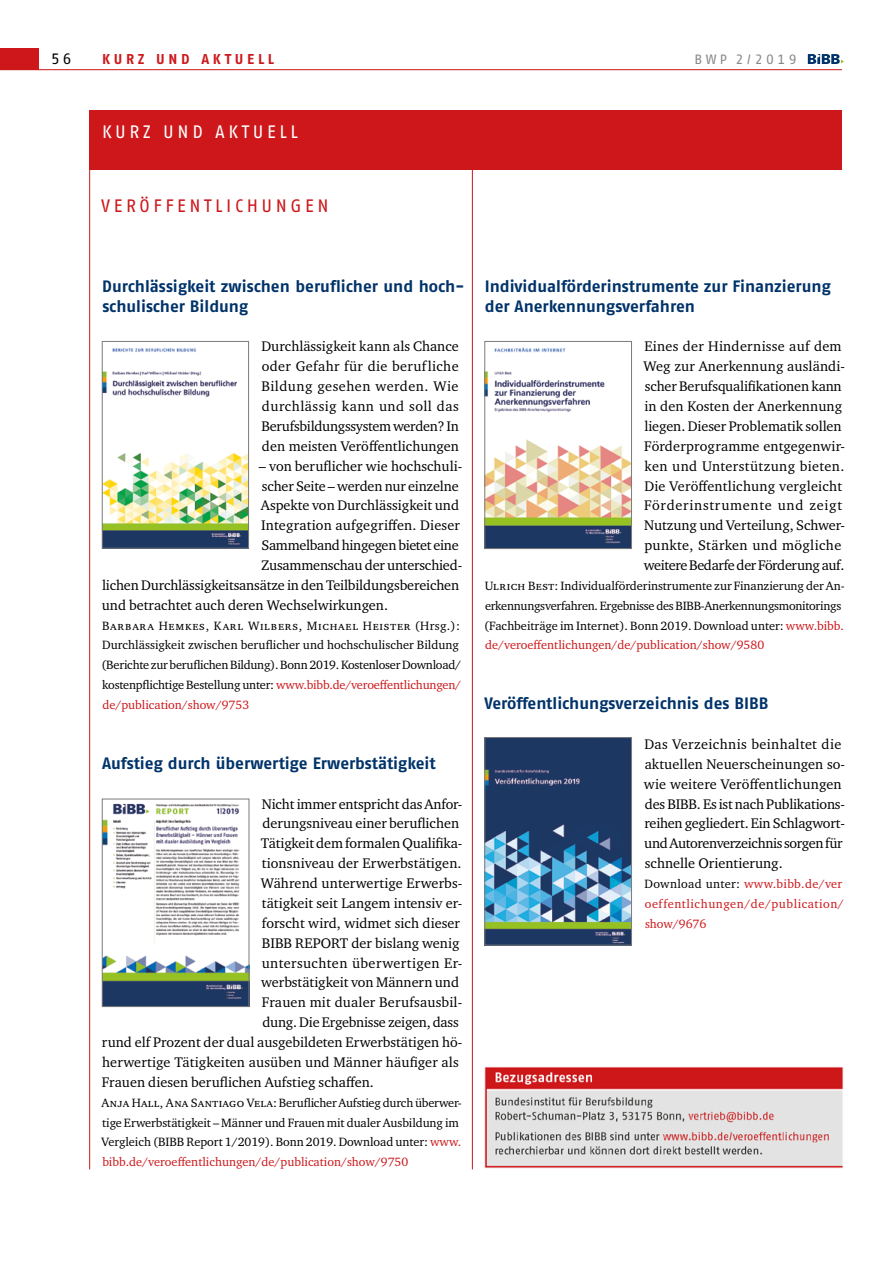
<style>
.page{position:relative;width:893px;height:1263px;background:#fff}
.page>*{position:absolute;margin:0;border:0;box-sizing:border-box;transform-origin:0 0}
.t1{font:18px "Fago No Regular Tf";letter-spacing:.2em;color:#cd171a}
.t2{font:18px "Fago No Regular Tf";letter-spacing:.2em;color:#fff}
.t3{font:700 16.5px/20px "Fago No";color:#00336a}
.t4{font:15px "Fago No Regular Tf";color:#000}
.t5{font:14.25px/20px "Charter ITC Pro";color:#000}
.t6{font:14.25px "Charter ITC Pro";letter-spacing:.025em;color:#000}
.t7{font:700 14.25px "Fago No";letter-spacing:.26em;color:#cd171a}
.t8{font:13.5px "Fago No Regular Tf";letter-spacing:.26em;color:#878787}
.t9{font:12.3px/19.8px "Charter ITC Pro";color:#000}
.t10{font:12.3px/19.8px "Charter ITC Pro";letter-spacing:.04em;color:#cd171a}
.s1{color:#cd171a}
.s2{color:#000}
</style>
<div class="page">
<hr style="left:0;top:69px;width:842px;height:1px;background:#cd171a">
<hr style="left:89px;top:154px;width:1px;height:1015px;background:#cd171a">
<hr style="left:472px;top:154px;width:1px;height:1015px;background:#cd171a">
<div style="left:0;top:48px;width:38px;height:22px;background:#cd171a"></div>
<svg style="left:808px;top:54px;width:36px;height:10px"></svg>
<div style="left:89px;top:111px;width:753px;height:59px;background:#cd171a"></div>
<img style="left:104px;top:348px;width:143px;height:198px">
<div style="left:102px;top:341px;width:147px;height:207px;border:1px solid #7c7b7b"></div>
<img style="left:104px;top:803px;width:143px;height:202px">
<div style="left:102px;top:799px;width:147px;height:208px;border:1px solid #7c7b7b"></div>
<img style="left:487px;top:347px;width:143px;height:200px">
<div style="left:485px;top:341px;width:147px;height:208px;border:1px solid #7c7b7b"></div>
<img style="left:487px;top:739px;width:143px;height:204px">
<div style="left:485px;top:737px;width:147px;height:208px;border:1px solid #7c7b7b"></div>
<img style="left:484px;top:1067px;width:360px;height:102px">
<p class="t4" style="left:51px;top:50px;width:22px">56</p>
<p class="t7" style="left:102px;top:50px;width:174px">KURZ UND AKTUELL</p>
<p class="t8" style="left:694px;top:51px;width:104px">BWP 2/2019</p>
<p class="t2" style="left:102px;top:121px;width:197px">KURZ UND AKTUELL</p>
<h1 class="t1" style="left:101px;top:196px;width:229px">VERÖFFENTLICHUNGEN</h1>
<p class="t3" style="left:102px;top:276px;width:364px">Durchlässigkeit zwischen beruflicher und hoch&shy;schulischer Bildung</p>
<p class="t5" style="left:261px;top:336px;width:199px;text-align:justify">Durchlässigkeit kann als Chance oder Gefahr für die berufliche Bildung gesehen werden. Wie durchlässig kann und soll das Berufsbildungssystem werden? In den meisten Veröffentlichungen</p>
<p class="t5" style="left:259px;top:455px;width:204px">– von beruflicher wie hochschuli&shy;scher Seite – werden nur einzelne Aspekte von Durchlässigkeit und Integration aufgegriffen. Dieser Sammelband hingegen bietet eine Zusammenschau der unterschied-</p>
<p class="t5" style="left:102px;top:575px;width:359px">lichen Durchlässigkeitsansätze in den Teilbildungsbereichen und betrachtet auch deren Wechselwirkungen.</p>
<p class="t9" style="left:101px;top:615px;width:361px">Barbara Hemkes, Karl Wilbers, Michael Heister (Hrsg.):<br>Durchlässigkeit zwischen beruflicher und hochschulischer Bildung (Berichte zur beruflichen Bildung). Bonn 2019. Kostenloser Download/ kostenpflichtige Bestellung unter: <span class="s1">www.bibb.de/veroeffentlichungen/ de/publication/show/9753</span></p>
<p class="t3" style="left:102px;top:753px;width:335px">Aufstieg durch überwertige Erwerbstätigkeit</p>
<p class="t5" style="left:262px;top:793px;width:201px">Nicht immer entspricht das Anfor-</p>
<p class="t5" style="left:262px;top:813px;width:198px">derungsniveau einer beruflichen</p>
<p class="t5" style="left:261px;top:833px;width:202px">Tätigkeit dem formalen Qualifika-</p>
<p class="t5" style="left:262px;top:853px;width:201px">tionsniveau der Erwerbstätigen.</p>
<p class="t5" style="left:261px;top:873px;width:202px">Während unterwertige Erwerbs-</p>
<p class="t5" style="left:262px;top:893px;width:201px">tätigkeit seit Langem intensiv er-</p>
<p class="t5" style="left:262px;top:913px;width:200px">forscht wird, widmet sich dieser</p>
<p class="t5" style="left:262px;top:932px;width:199px">BIBB REPORT der bislang wenig</p>
<p class="t6" style="left:262px;top:954px;width:201px">untersuchten überwertigen Er-</p>
<p class="t5" style="left:261px;top:972px;width:199px">werbstätigkeit von Männern und</p>
<p class="t5" style="left:262px;top:992px;width:201px">Frauen mit dualer Berufsausbil-</p>
<p class="t5" style="left:262px;top:1012px;width:198px">dung. Die Ergebnisse zeigen, dass</p>
<p class="t5" style="left:102px;top:1032px;width:361px">rund elf Prozent der dual ausgebildeten Erwerbstätigen hö-</p>
<p class="t5" style="left:102px;top:1052px;width:358px">herwertige Tätigkeiten ausüben und Männer häufiger als</p>
<p class="t5" style="left:102px;top:1072px;width:273px">Frauen diesen beruflichen Aufstieg schaffen.</p>
<p class="t9" style="left:101px;top:1092px;width:361px">Anja Hall, Ana Santiago Vela: Beruflicher Aufstieg durch überwer&shy;tige Erwerbstätigkeit – Männer und Frauen mit dualer Ausbildung im Vergleich (BIBB Report 1/2019). Bonn 2019. Download unter: <span class="s1">www. bibb.de/veroeffentlichungen/de/publication/show/9750</span></p>
<p class="t3" style="left:485px;top:276px;width:348px">Individualförderinstrumente zur Finanzierung der Anerkennungsverfahren</p>
<p class="t5" style="left:643px;top:336px;width:203px">Eines der Hindernisse auf dem<br>Weg zur Anerkennung ausländi&shy;scher Berufsqualifikationen kann in den Kosten der Anerkennung liegen. Dieser Problematik sollen<br>Förderprogramme entgegenwir&shy;ken und Unterstützung bieten.<br>Die Veröffentlichung vergleicht<br>Förderinstrumente und zeigt<br>Nutzung und Verteilung, Schwer&shy;punkte, Stärken und mögliche weitere Bedarfe der Förderung auf.</p>
<p class="t9" style="left:484px;top:575px;width:361px">Ulrich Best: Individualförderinstrumente zur Finanzierung der An&shy;erkennungsverfahren. Ergebnisse des BIBB-Anerkennungsmonitorings (Fachbeiträge im Internet). Bonn 2019. Download unter: <span class="s1">www.bibb. de/veroeffentlichungen/de/publication/show/9580</span></p>
<p class="t3" style="left:484px;top:693px;width:286px">Veröffentlichungsverzeichnis des BIBB</p>
<p class="t5" style="left:644px;top:734px;width:203px">Das Verzeichnis beinhaltet die aktuellen Neuerscheinungen so&shy;wie weitere Veröffentlichungen des BIBB. Es ist nach Publikations&shy;reihen gegliedert. Ein Schlagwort&shy;und Autorenverzeichnis sorgen für schnelle Orientierung.</p>
<p class="t10" style="left:645px;top:874px;width:201px"><span class="s2">Download unter:</span> www.bibb.de/ver oeffentlichungen/de/publication/ show/9676</p>
</div>
